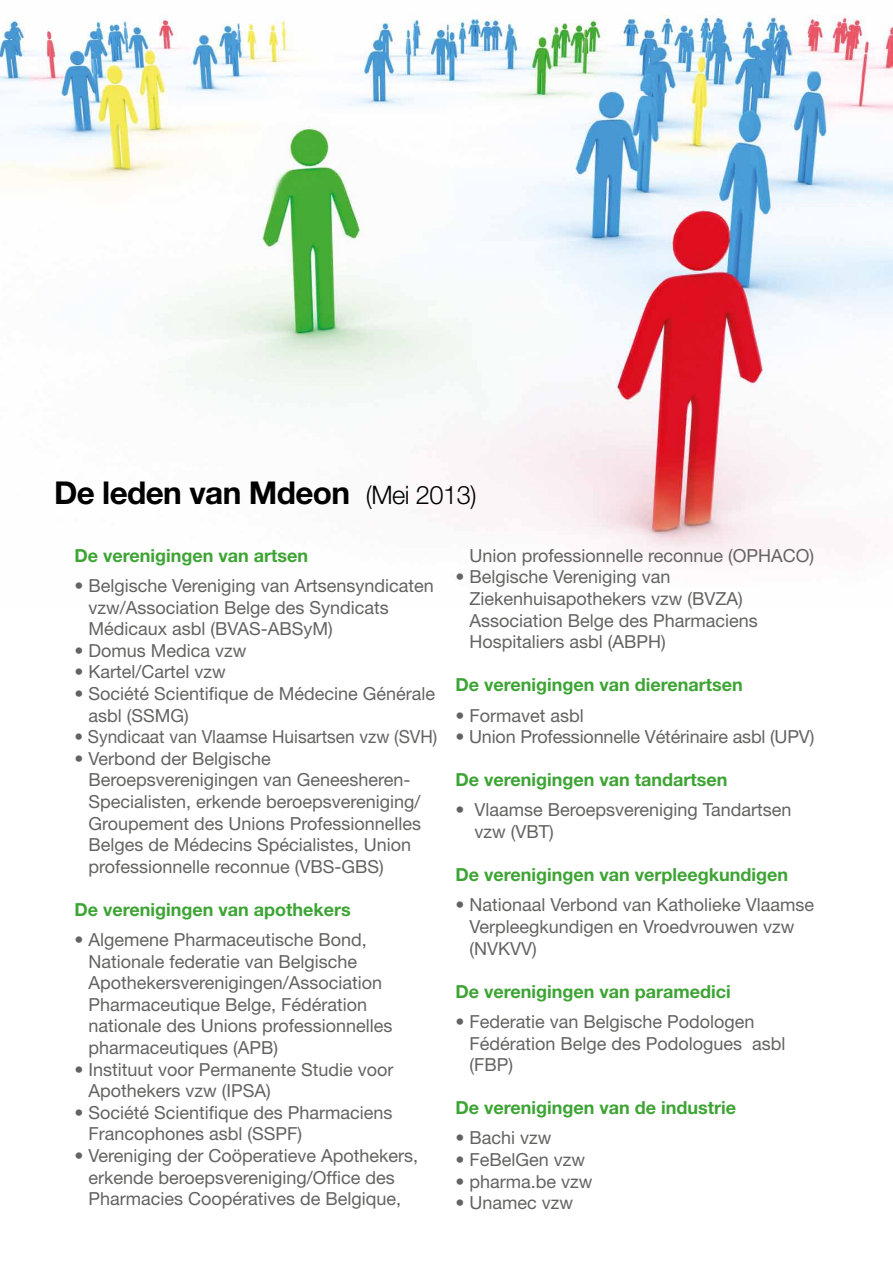
<style>
.page{position:relative;width:893px;height:1263px;background:#fff}
.page>*{position:absolute;margin:0;border:0;box-sizing:border-box;transform-origin:0 0}
.t1{font:700 31.5px "Helvetica Neue";color:#000}
.t2{font:18px/21.6px "Helvetica Neue";color:#636362}
.t3{font:700 18px "Helvetica Neue";color:#3da434}
.t4{font:18px "Helvetica Neue";color:#636362;scale:.96 1}
.s1{font-weight:300;font-size:25.5px}
</style>
<div class="page">
<img style="left:0;top:15px;width:893px;height:548px">
<h1 class="t1" style="left:54px;top:474px;width:424px">De leden van Mdeon <span class="s1">(Mei 2013)</span></h1>
<p class="t3" style="left:74px;top:544px;width:235px">De verenigingen van artsen</p>
<p class="t2" style="left:88px;top:574px;width:347px;text-indent:-14px">• Belgische Vereniging van Artsensyndicaten vzw/Association Belge des Syndicats<br>Médicaux asbl (BVAS-ABSyM)</p>
<p class="t2" style="left:74px;top:639px;width:174px">• Domus Medica vzw</p>
<p class="t2" style="left:74px;top:661px;width:153px">• Kartel/Cartel vzw</p>
<p class="t2" style="left:88px;top:682px;width:348px;text-indent:-14px">• Société Scientifique de Médecine Générale asbl (SSMG)</p>
<p class="t4" style="left:74px;top:726px;width:380px">• Syndicaat van Vlaamse Huisartsen vzw (SVH)</p>
<p class="t2" style="left:88px;top:747px;width:334px;text-indent:-14px">• Verbond der Belgische Beroepsverenigingen van Geneesheren-Specialisten, erkende beroepsvereniging/ Groupement des Unions Professionnelles Belges de Médecins Spécialistes, Union professionnelle reconnue (VBS-GBS)</p>
<p class="t3" style="left:74px;top:898px;width:278px">De verenigingen van apothekers</p>
<p class="t2" style="left:88px;top:928px;width:306px;text-indent:-14px">• Algemene Pharmaceutische Bond, Nationale federatie van Belgische Apothekersverenigingen/Association Pharmaceutique Belge, Fédération nationale des Unions professionnelles pharmaceutiques (APB)</p>
<p class="t2" style="left:88px;top:1058px;width:307px;text-indent:-14px">• Instituut voor Permanente Studie voor<br>Apothekers vzw (IPSA)</p>
<p class="t2" style="left:88px;top:1101px;width:306px;text-indent:-14px">• Société Scientifique des Pharmaciens<br>Francophones asbl (SSPF)</p>
<p class="t2" style="left:74px;top:1144px;width:345px;text-align:center">• Vereniging der Coöperatieve Apothekers, erkende beroepsvereniging/Office des<br>Pharmacies Coopératives de Belgique,</p>
<p class="t2" style="left:469px;top:544px;width:346px">Union professionnelle reconnue (OPHACO)</p>
<p class="t2" style="left:469px;top:566px;width:290px;text-indent:-14px">• Belgische Vereniging van<br>Ziekenhuisapothekers vzw (BVZA)<br>Association Belge des Pharmaciens<br>Hospitaliers asbl (ABPH)</p>
<p class="t3" style="left:455px;top:674px;width:289px">De verenigingen van dierenartsen</p>
<p class="t2" style="left:455px;top:704px;width:130px">• Formavet asbl</p>
<p class="t2" style="left:455px;top:726px;width:360px">• Union Professionnelle Vétérinaire asbl (UPV)</p>
<p class="t3" style="left:455px;top:769px;width:274px">De verenigingen van tandartsen</p>
<p class="t2" style="left:474px;top:799px;width:319px;text-indent:-19px">• Vlaamse Beroepsvereniging Tandartsen vzw (VBT)</p>
<p class="t3" style="left:455px;top:864px;width:334px">De verenigingen van verpleegkundigen</p>
<p class="t2" style="left:469px;top:894px;width:346px;text-indent:-14px">• Nationaal Verbond van Katholieke Vlaamse<br>Verpleegkundigen en Vroedvrouwen vzw (NVKVV)</p>
<p class="t3" style="left:455px;top:980px;width:277px">De verenigingen van paramedici</p>
<p class="t2" style="left:469px;top:1010px;width:318px;text-indent:-14px">• Federatie van Belgische Podologen<br>Fédération Belge des Podologues asbl (FBP)</p>
<p class="t3" style="left:455px;top:1097px;width:282px">De verenigingen van de industrie</p>
<p class="t2" style="left:455px;top:1127px;width:97px">• Bachi vzw</p>
<p class="t2" style="left:455px;top:1148px;width:131px">• FeBelGen vzw</p>
<p class="t2" style="left:455px;top:1170px;width:138px">• pharma.be vzw</p>
<p class="t2" style="left:455px;top:1192px;width:119px">• Unamec vzw</p>
</div>
